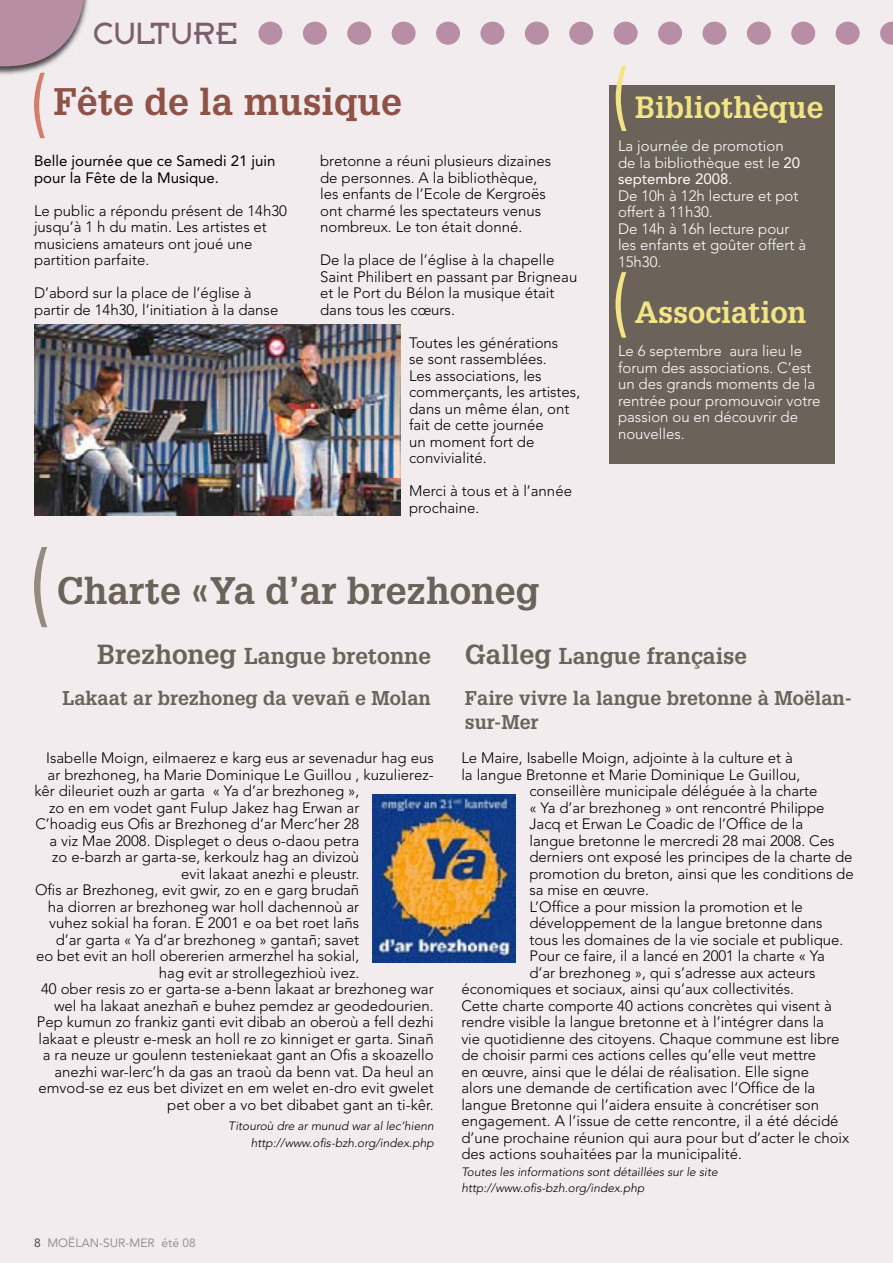
<style>
.page{position:relative;width:893px;height:1263px;background:#f3ecef}
.page>*{position:absolute;margin:0;border:0;box-sizing:border-box;transform-origin:0 0}
.t1{font:800 150px "Avenir";color:#b78ea4}
.t2{font:700 37.5px "Glypha";color:#6b635a}
.t3{font:700 37.5px "Glypha";color:#8e5247}
.t4{font:700 30px "Glypha";color:#f3e585}
.t5{font:30px "Broadband ICG";letter-spacing:.03em;color:#7b5f6d}
.t6{font:700 22.5px "Glypha";color:#6b635a}
.t7{font:700 19.5px/23.4px "Glypha";color:#6b635a}
.t8{font:300 15px/16.5px "Avenir";color:#000}
.t9{font:300 15px/16.5px "Avenir";color:#fff}
.t10{font:15px/16.5px "Avenir";color:#000}
.t11{font:italic 300 12px/16.5px "Avenir";color:#000;text-align:right}
.t12{font:12px "Avenir";color:#939393}
.s1{font-weight:400}
.s2{font-size:27px}
.s3{color:#474848}
</style>
<div class="page">
<img style="left:0;top:66px;width:91px;height:10px">
<svg style="left:0;top:0;width:92px;height:66px;background:#be9faf"></svg>
<img style="left:34px;top:324px;width:367px;height:191px">
<img style="left:372px;top:794px;width:143px;height:168px">
<svg style="left:34px;top:547px;width:13px;height:80px"></svg>
<svg style="left:34px;top:73px;width:11px;height:65px"></svg>
<div style="left:609px;top:85px;width:226px;height:378px;background:#6b635a"></div>
<svg style="left:616px;top:66px;width:10px;height:65px"></svg>
<svg style="left:615px;top:272px;width:11px;height:66px"></svg>
<h3 class="t5" style="left:94px;top:16px;width:145px">CULTURE</h3>
<h1 class="t1" style="left:248px;top:-97px;width:667px">...............</h1>
<h2 class="t3" style="left:53px;top:78px;width:350px">Fête de la musique</h2>
<p class="t10" style="left:34px;top:153px;width:243px">Belle journée que ce Samedi 21 juin pour la Fête de la Musique.</p>
<p class="t8" style="left:34px;top:202px;width:254px">Le public a répondu présent de 14h30 jusqu’à 1 h du matin. Les artistes et musiciens amateurs ont joué une partition parfaite.</p>
<p class="t8" style="left:34px;top:285px;width:246px">D’abord sur la place de l’église à partir de 14h30, l’initiation à la danse</p>
<p class="t8" style="left:320px;top:153px;width:232px">bretonne a réuni plusieurs dizaines de personnes. A la bibliothèque, les enfants de l’Ecole de Kergroës ont charmé les spectateurs venus nombreux. Le ton était donné.</p>
<p class="t8" style="left:320px;top:252px;width:259px">De la place de l’église à la chapelle<br>Saint Philibert en passant par Brigneau et le Port du Bélon la musique était dans tous les cœurs.</p>
<p class="t8" style="left:409px;top:334px;width:173px">Toutes les générations<br>se sont rassemblées.<br>Les associations, les commerçants, les artistes, dans un même élan, ont fait de cette journée<br>un moment fort de convivialité.</p>
<p class="t8" style="left:409px;top:483px;width:164px">Merci à tous et à l’année prochaine.</p>
<h2 class="t2" style="left:57px;top:567px;width:484px">Charte «Ya d’ar brezhoneg</h2>
<h3 class="t4" style="left:635px;top:88px;width:190px">Bibliothèque</h3>
<p class="t9" style="left:618px;top:138px;width:190px">La journée de promotion<br>de la bibliothèque est le <span class="s1">20 septembre 2008</span>.<br>De 10h à 12h lecture et pot offert à 11h30.<br>De 14h à 16h lecture pour les enfants et goûter offert à<br>15h30.</p>
<h3 class="t4" style="left:635px;top:294px;width:173px">Association</h3>
<p class="t9" style="left:618px;top:343px;width:204px">Le 6 septembre aura lieu le forum des associations. C’est un des grands moments de la rentrée pour promouvoir votre passion ou en découvrir de nouvelles.</p>
<h3 class="t6" style="left:97px;top:642px;width:335px"><span class="s2">Brezhoneg</span> Langue bretonne</h3>
<h3 class="t7" style="left:62px;top:686px;width:370px">Lakaat ar brezhoneg da vevañ e Molan</h3>
<p class="t8" style="left:46px;top:749px;width:389px">Isabelle Moign, eilmaerez e karg eus ar sevenadur hag eus</p>
<p class="t8" style="left:48px;top:766px;width:388px">ar brezhoneg, ha Marie Dominique Le Guillou , kuzulierez-</p>
<p class="t8" style="left:34px;top:782px;width:326px">kêr dileuriet ouzh ar garta « Ya d’ar brezhoneg »,</p>
<p class="t8" style="left:49px;top:799px;width:312px">zo en em vodet gant Fulup Jakez hag Erwan ar</p>
<p class="t8" style="left:35px;top:815px;width:325px">C’hoadig eus Ofis ar Brezhoneg d’ar Merc’her 28</p>
<p class="t8" style="left:50px;top:832px;width:311px">a viz Mae 2008. Displeget o deus o-daou petra</p>
<p class="t8" style="left:52px;top:848px;width:309px">zo e-barzh ar garta-se, kerkoulz hag an divizoù</p>
<p class="t8" style="left:181px;top:865px;width:180px">evit lakaat anezhi e pleustr.</p>
<p class="t8" style="left:35px;top:881px;width:326px">Ofis ar Brezhoneg, evit gwir, zo en e garg brudañ</p>
<p class="t8" style="left:48px;top:898px;width:313px">ha diorren ar brezhoneg war holl dachennoù ar</p>
<p class="t8" style="left:49px;top:914px;width:312px">vuhez sokial ha foran. E 2001 e oa bet roet lañs</p>
<p class="t8" style="left:56px;top:931px;width:305px">d’ar garta « Ya d’ar brezhoneg » gantañ; savet</p>
<p class="t8" style="left:36px;top:947px;width:325px">eo bet evit an holl obererien armerzhel ha sokial,</p>
<p class="t8" style="left:159px;top:964px;width:202px">hag evit ar strollegezhioù ivez.</p>
<p class="t8" style="left:41px;top:980px;width:394px">40 ober resis zo er garta-se a-benn lakaat ar brezhoneg war</p>
<p class="t8" style="left:54px;top:997px;width:381px">wel ha lakaat anezhañ e buhez pemdez ar geodedourien.</p>
<p class="t8" style="left:37px;top:1013px;width:398px">Pep kumun zo frankiz ganti evit dibab an oberoù a fell dezhi</p>
<p class="t8" style="left:39px;top:1030px;width:397px">lakaat e pleustr e-mesk an holl re zo kinniget er garta. Sinañ</p>
<p class="t8" style="left:43px;top:1046px;width:392px">a ra neuze ur goulenn testeniekaat gant an Ofis a skoazello</p>
<p class="t8" style="left:55px;top:1063px;width:381px">anezhi war-lerc’h da gas an traoù da benn vat. Da heul an</p>
<p class="t8" style="left:39px;top:1079px;width:397px">emvod-se ez eus bet divizet en em welet en-dro evit gwelet</p>
<p class="t8" style="left:167px;top:1096px;width:268px">pet ober a vo bet dibabet gant an ti-kêr.</p>
<p class="t11" style="left:228px;top:1118px;width:207px">Titouroù dre ar munud war al lec’hienn http://www.ofis-bzh.org/index.php</p>
<p class="t12" style="left:34px;top:1235px;width:163px"><span class="s3">8</span> MOËLAN-SUR-MER été 08</p>
<h3 class="t6" style="left:465px;top:642px;width:283px"><span class="s2">Galleg</span> Langue française</h3>
<h3 class="t7" style="left:465px;top:686px;width:389px">Faire vivre la langue bretonne à Moëlan&shy;sur-Mer</h3>
<p class="t8" style="left:461px;top:749px;width:333px">Le Maire, Isabelle Moign, adjointe à la culture et à</p>
<p class="t8" style="left:461px;top:766px;width:341px">la langue Bretonne et Marie Dominique Le Guillou,</p>
<p class="t8" style="left:529px;top:782px;width:290px">conseillère municipale déléguée à la charte</p>
<p class="t8" style="left:529px;top:799px;width:297px">« Ya d’ar brezhoneg » ont rencontré Philippe</p>
<p class="t8" style="left:529px;top:815px;width:275px">Jacq et Erwan Le Coadic de l’Office de la</p>
<p class="t8" style="left:529px;top:832px;width:307px">langue bretonne le mercredi 28 mai 2008. Ces</p>
<p class="t8" style="left:529px;top:848px;width:325px">derniers ont exposé les principes de la charte de</p>
<p class="t8" style="left:529px;top:865px;width:326px">promotion du breton, ainsi que les conditions de</p>
<p class="t8" style="left:529px;top:881px;width:121px">sa mise en œuvre.</p>
<p class="t8" style="left:529px;top:898px;width:275px">L’Office a pour mission la promotion et le</p>
<p class="t8" style="left:529px;top:914px;width:295px">développement de la langue bretonne dans</p>
<p class="t8" style="left:529px;top:931px;width:316px">tous les domaines de la vie sociale et publique.</p>
<p class="t8" style="left:529px;top:947px;width:297px">Pour ce faire, il a lancé en 2001 la charte « Ya</p>
<p class="t8" style="left:529px;top:964px;width:288px">d’ar brezhoneg », qui s’adresse aux acteurs</p>
<p class="t8" style="left:461px;top:980px;width:334px">économiques et sociaux, ainsi qu’aux collectivités.</p>
<p class="t8" style="left:461px;top:997px;width:372px">Cette charte comporte 40 actions concrètes qui visent à</p>
<p class="t8" style="left:461px;top:1013px;width:364px">rendre visible la langue bretonne et à l’intégrer dans la</p>
<p class="t8" style="left:461px;top:1030px;width:380px">vie quotidienne des citoyens. Chaque commune est libre</p>
<p class="t8" style="left:461px;top:1046px;width:356px">de choisir parmi ces actions celles qu’elle veut mettre</p>
<p class="t8" style="left:461px;top:1063px;width:349px">en œuvre, ainsi que le délai de réalisation. Elle signe</p>
<p class="t8" style="left:461px;top:1079px;width:356px">alors une demande de certification avec l’Office de la</p>
<p class="t8" style="left:461px;top:1096px;width:359px">langue Bretonne qui l’aidera ensuite à concrétiser son</p>
<p class="t8" style="left:461px;top:1112px;width:379px">engagement. A l’issue de cette rencontre, il a été décidé</p>
<p class="t8" style="left:461px;top:1129px;width:390px">d’une prochaine réunion qui aura pour but d’acter le choix</p>
<p class="t8" style="left:461px;top:1145px;width:282px">des actions souhaitées par la municipalité.</p>
<p class="t11" style="left:461px;top:1163px;width:258px;text-align:left">Toutes les informations sont détaillées sur le site http://www.ofis-bzh.org/index.php</p>
</div>
